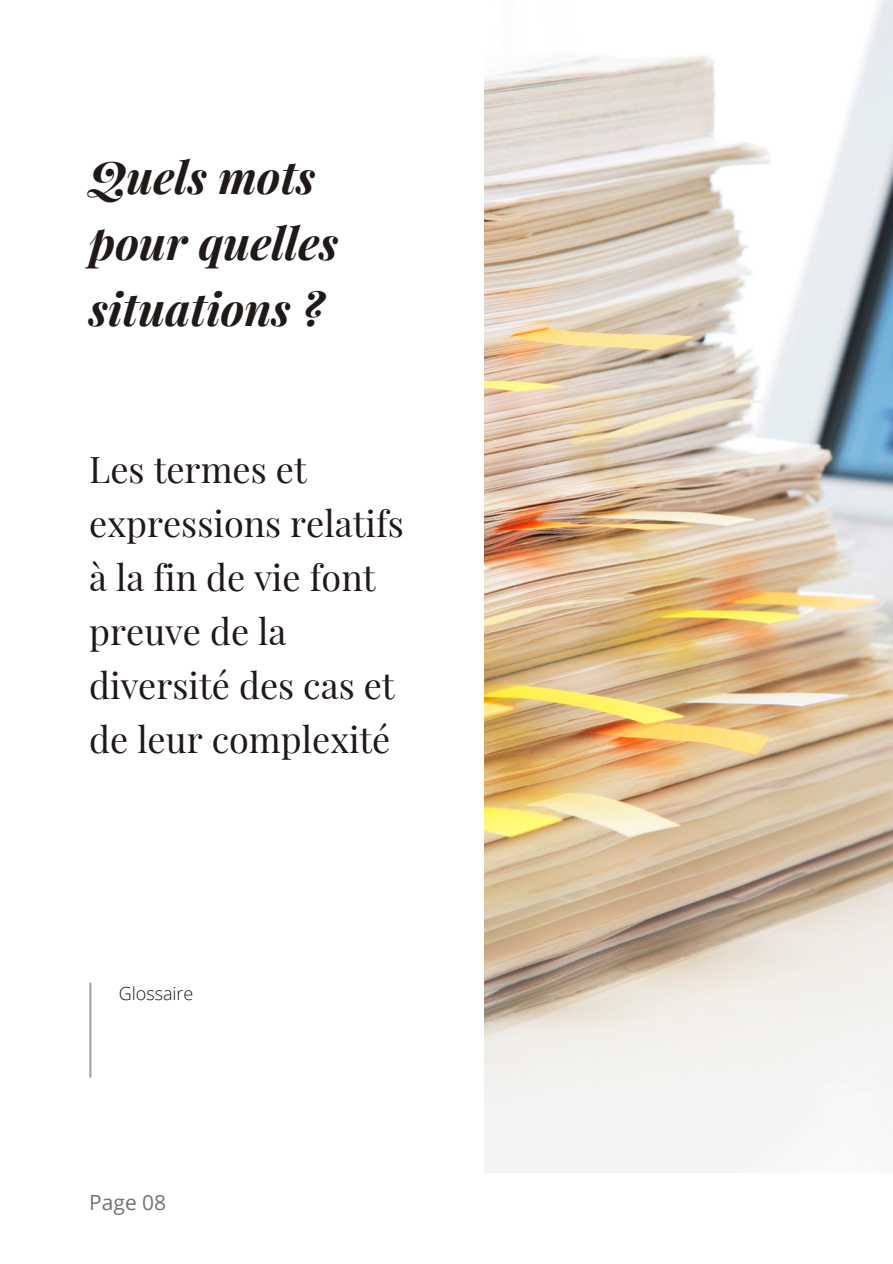
<style>
.page{position:relative;width:893px;height:1264px;background:#fff}
.page>*{position:absolute;margin:0;border:0;box-sizing:border-box;transform-origin:0 0}
.t1{font:italic 700 45px/66.3px "Playfair Display";color:#201917}
.t2{font:36px/54px "Playfair Display";color:#201917}
.t3{font:21px "Open Sans";color:#737373}
.t4{font:300 18px "Open Sans";color:#201917}
</style>
<div class="page">
<img style="left:484px;top:0;width:408px;height:1172px">
<hr style="left:89px;top:983px;width:2px;height:93px;background:#a6a6a6">
<p class="t1" style="left:89px;top:142px;width:250px">Quels mots pour quelles situations ?</p>
<p class="t2" style="left:89px;top:441px;width:316px">Les termes et expressions relatifs à la fin de vie font preuve de la diversité des cas et de leur complexité</p>
<p class="t4" style="left:119px;top:980px;width:76px">Glossaire</p>
<p class="t3" style="left:89px;top:1187px;width:78px">Page 08</p>
</div>
